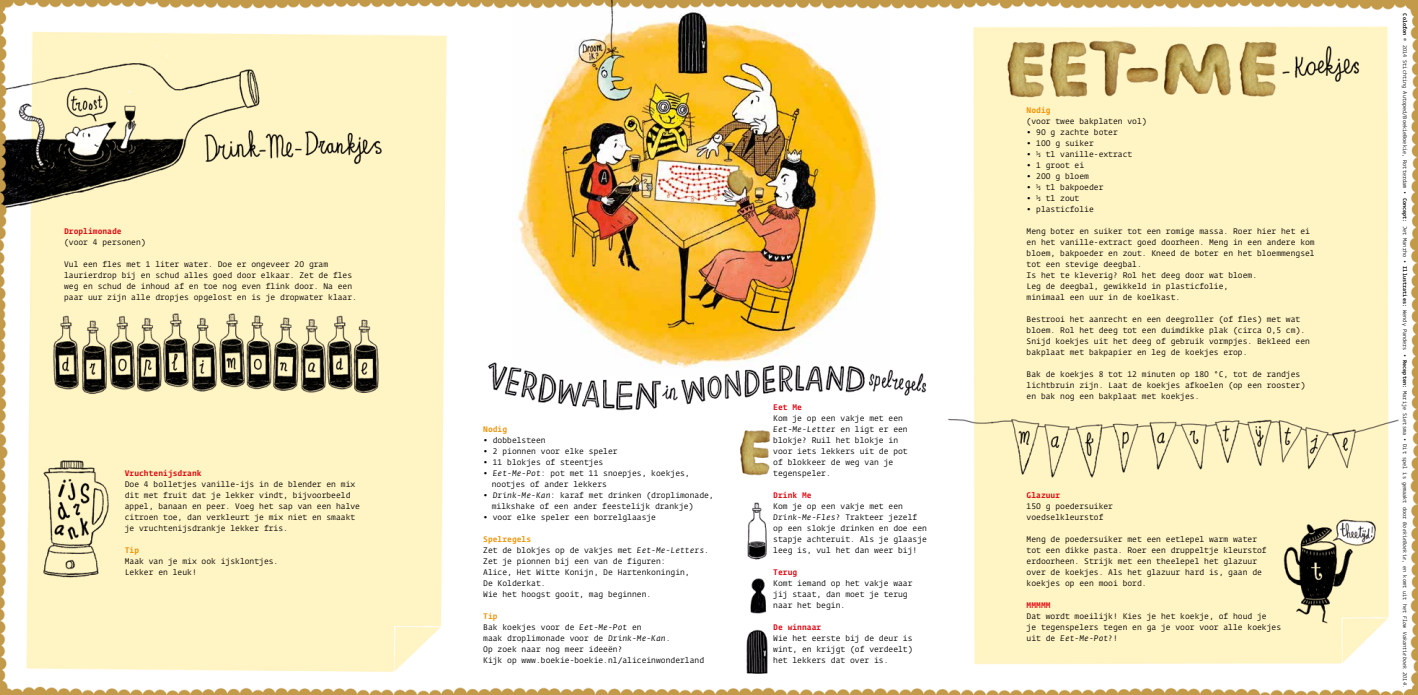
<style>
.page{position:relative;width:1418px;height:695px;background:#fff}
.page>*{position:absolute;margin:0;border:0;box-sizing:border-box;transform-origin:0 0}
.t1{font:8px/11px "Fedra Mono Std";color:#000}
.t2{font:500 8px "Fedra Mono Std";color:#e3000b}
.t3{font:500 8px "Fedra Mono Std";color:#f39100}
.t4{font:5.2px "Fedra Mono Std";color:#000}
.s1{font-style:italic}
.s2{font-weight:500;color:#f39100}
.s3{font-weight:500}
</style>
<div class="page">
<img style="left:0;top:0;width:1417px;height:694px">
<img style="left:513px;top:0;width:376px;height:376px">
<p class="t2" style="left:64px;top:226px;width:59px">Droplimonade</p>
<p class="t1" style="left:64px;top:237px;width:83px">(voor 4 personen)</p>
<p class="t1" style="left:64px;top:259px;width:294px">Vul een fles met 1 liter water. Doe er ongeveer 20 gram laurierdrop bij en schud alles goed door elkaar. Zet de fles weg en schud de inhoud af en toe nog even flink door. Na een paar uur zijn alle dropjes opgelost en is je dropwater klaar.</p>
<p class="t2" style="left:125px;top:468px;width:78px">Vruchtenijsdrank</p>
<p class="t1" style="left:125px;top:479px;width:237px">Doe 4 bolletjes vanille-ijs in de blender en mix dit met fruit dat je lekker vindt, bijvoorbeeld appel, banaan en peer. Voeg het sap van een halve citroen toe, dan verkleurt je mix niet en smaakt je vruchtenijsdrankje lekker fris.</p>
<p class="t3" style="left:125px;top:545px;width:16px">Tip</p>
<p class="t1" style="left:125px;top:556px;width:155px">Maak van je mix ook ijsklontjes.<br>Lekker en leuk!</p>
<p class="t3" style="left:483px;top:424px;width:25px">Nodig</p>
<p class="t1" style="left:483px;top:435px;width:64px">• dobbelsteen</p>
<p class="t1" style="left:483px;top:446px;width:136px">• 2 pionnen voor elke speler</p>
<p class="t1" style="left:483px;top:457px;width:122px">• 11 blokjes of steentjes</p>
<p class="t1" style="left:492px;top:468px;width:199px;text-indent:-9px">• <span class="s1">Eet-Me-Pot</span>: pot met 11 snoepjes, koekjes, nootjes of ander lekkers</p>
<p class="t1" style="left:492px;top:490px;width:223px;text-indent:-9px">• <span class="s1">Drink-Me-Kan</span>: karaf met drinken (droplimonade, milkshake of een ander feestelijk drankje)</p>
<p class="t1" style="left:483px;top:512px;width:174px">• voor elke speler een borrelglaasje</p>
<p class="t1" style="left:483px;top:534px;width:227px"><span class="s2">Spelregels<br></span>Zet de blokjes op de vakjes met <span class="s1">Eet-Me-Letters</span>.<br>Zet je pionnen bij een van de figuren:<br>Alice, Het Witte Konijn, De Hartenkoningin,<br>De Kolderkat.<br>Wie het hoogst gooit, mag beginnen.</p>
<p class="t1" style="left:483px;top:611px;width:222px"><span class="s2">Tip<br></span>Bak koekjes voor de <span class="s1">Eet-Me-Pot</span> en<br>maak droplimonade voor de <span class="s1">Drink-Me-Kan</span>.<br>Op zoek naar nog meer ideeën?<br>Kijk op www.boekie-boekie.nl/aliceinwonderland</p>
<p class="t2" style="left:773px;top:402px;width:30px">Eet Me</p>
<p class="t1" style="left:773px;top:413px;width:136px">Kom je op een vakje met een<br><span class="s1">Eet-Me-Letter</span> en ligt er een blokje? Ruil het blokje in voor iets lekkers uit de pot of blokkeer de weg van je tegenspeler.</p>
<p class="t2" style="left:773px;top:490px;width:40px">Drink Me</p>
<p class="t1" style="left:773px;top:501px;width:155px">Kom je op een vakje met een<br><span class="s1">Drink-Me-Fles</span>? Trakteer jezelf op een slokje drinken en doe een stapje achteruit. Als je glaasje leeg is, vul het dan weer bij!</p>
<p class="t2" style="left:773px;top:567px;width:25px">Terug</p>
<p class="t1" style="left:773px;top:578px;width:141px">Komt iemand op het vakje waar jij staat, dan moet je terug naar het begin.</p>
<p class="t2" style="left:773px;top:622px;width:49px">De winnaar</p>
<p class="t1" style="left:773px;top:633px;width:141px;text-align:justify">Wie het eerste bij de deur is wint, en krijgt (of verdeelt) het lekkers dat over is.</p>
<p class="t3" style="left:1026px;top:105px;width:25px">Nodig</p>
<p class="t1" style="left:1026px;top:116px;width:122px">(voor twee bakplaten vol)</p>
<p class="t1" style="left:1026px;top:127px;width:93px">• 90 g zachte boter</p>
<p class="t1" style="left:1026px;top:138px;width:69px">• 100 g suiker</p>
<p class="t1" style="left:1026px;top:149px;width:107px">• ½ tl vanille-extract</p>
<p class="t1" style="left:1026px;top:160px;width:59px">• 1 groot ei</p>
<p class="t1" style="left:1026px;top:171px;width:64px">• 200 g bloem</p>
<p class="t1" style="left:1026px;top:182px;width:78px">• ½ tl bakpoeder</p>
<p class="t1" style="left:1026px;top:193px;width:54px">• ½ tl zout</p>
<p class="t1" style="left:1026px;top:204px;width:69px">• plasticfolie</p>
<p class="t1" style="left:1026px;top:226px;width:290px">Meng boter en suiker tot een romige massa. Roer hier het ei en het vanille-extract goed doorheen. Meng in een andere kom bloem, bakpoeder en zout. Kneed de boter en het bloemmengsel tot een stevige deegbal.<br>Is het te kleverig? Rol het deeg door wat bloem.<br>Leg de deegbal, gewikkeld in plasticfolie,<br>minimaal een uur in de koelkast.</p>
<p class="t1" style="left:1026px;top:314px;width:285px">Bestrooi het aanrecht en een deegroller (of fles) met wat bloem. Rol het deeg tot een duimdikke plak (circa 0,5 cm).<br>Snijd koekjes uit het deeg of gebruik vormpjes. Bekleed een bakplaat met bakpapier en leg de koekjes erop.</p>
<p class="t1" style="left:1026px;top:369px;width:280px">Bak de koekjes 8 tot 12 minuten op 180 °C, tot de randjes lichtbruin zijn. Laat de koekjes afkoelen (op een rooster) en bak nog een bakplaat met koekjes.</p>
<p class="t2" style="left:1026px;top:490px;width:35px">Glazuur</p>
<p class="t1" style="left:1026px;top:501px;width:88px">150 g poedersuiker voedselkleurstof</p>
<p class="t1" style="left:1026px;top:534px;width:242px">Meng de poedersuiker met een eetlepel warm water tot een dikke pasta. Roer een druppeltje kleurstof erdoorheen. Strijk met een theelepel het glazuur over de koekjes. Als het glazuur hard is, gaan de koekjes op een mooi bord.</p>
<p class="t2" style="left:1026px;top:600px;width:25px">MMMMM</p>
<p class="t1" style="left:1026px;top:611px;width:256px">Dat wordt moeilijk! Kies je het koekje, of houd je<br>je tegenspelers tegen en ga je voor voor alle koekjes uit de <span class="s1">Eet-Me-Pot</span>?!</p>
<p class="t4" style="left:1408px;top:13px;width:675px;rotate:90deg"><span class="s3">Colofon</span> © 2014 Stichting Autoped/BoekieBoekie, Rotterdam • <span class="s3">Concept:</span> Jet Manrho • <span class="s3">Illustraties:</span> Wendy Panders • <span class="s3">Recepten:</span> Marije Sietsma • Dit spel is gemaakt door <span class="s1">BoekieBoekie</span>, en komt uit het <span class="s1">Flow Vakantieboek 2014</span>.</p>
</div>
